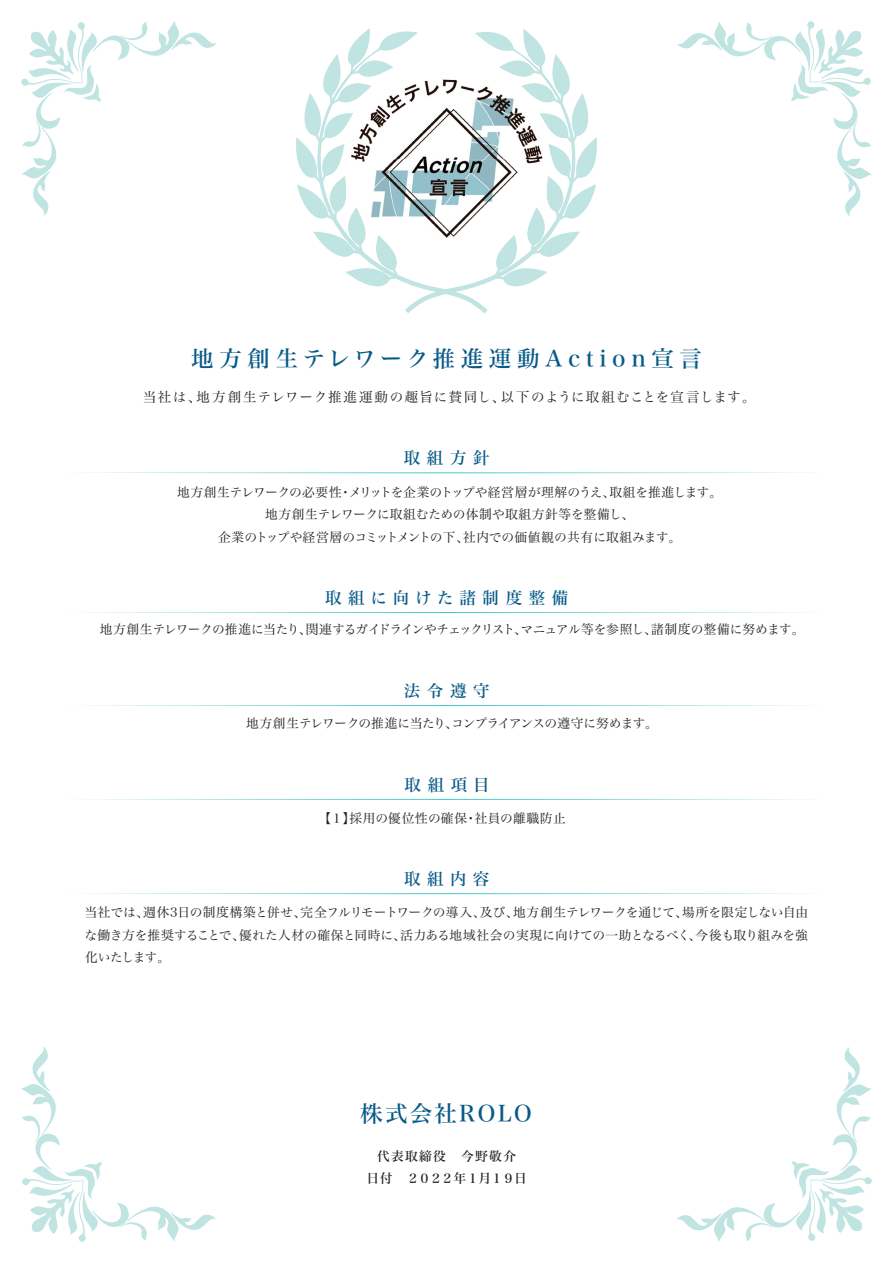
<style>
.page{position:relative;width:893px;height:1263px;background:#fff}
.page>*{position:absolute;margin:0;border:0;box-sizing:border-box;transform-origin:0 0}
.t1{font:22.5px "Hira Min Std N W5";letter-spacing:.25em;color:#075a88}
.t2{font:22.5px "Hira Min Std N W5";letter-spacing:.1em;color:#075a88}
.t3{font:16.5px "Hira Min Std N W5";letter-spacing:.4em;color:#075a88}
.t4{font:16.5px "Hira Min Std N W5";letter-spacing:.38em;color:#075a88}
.t5{font:13.5px "Hira Min Std N W3";letter-spacing:.085em;color:#231f20}
.t6{font:12.75px/22.4px "Hira Min Std N W3";letter-spacing:-.015em;color:#231f20;text-align:center}
.t7{font:12.75px "Hira Min Std N W3";letter-spacing:-.035em;color:#231f20}
.t8{font:12.75px "Hira Min Std N W3";letter-spacing:-.045em;color:#231f20}
.t9{font:12.75px/22.4px "Hira Min Std N W5";color:#231f20;text-align:center}
.t10{font:12.75px "Hira Min Std N W3";letter-spacing:.035em;color:#231f20}
</style>
<div class="page">
<svg style="left:296px;top:28px;width:301px;height:286px"></svg>
<svg style="left:21px;top:21px;width:195px;height:195px"></svg>
<svg style="left:677px;top:21px;width:195px;height:195px"></svg>
<svg style="left:677px;top:1047px;width:195px;height:195px"></svg>
<svg style="left:21px;top:1047px;width:195px;height:195px"></svg>
<svg style="left:84px;top:472px;width:725px;height:1px"></svg>
<svg style="left:84px;top:612px;width:725px;height:1px"></svg>
<svg style="left:84px;top:705px;width:725px;height:1px"></svg>
<img style="left:394px;top:54px;width:105px;height:198px">
<img style="left:341px;top:54px;width:53px;height:211px">
<img style="left:499px;top:54px;width:52px;height:211px">
<img style="left:393px;top:252px;width:106px;height:13px">
<svg style="left:84px;top:893px;width:725px;height:1px"></svg>
<svg style="left:84px;top:799px;width:725px;height:1px"></svg>
<h1 class="t1" style="left:191px;top:342px;width:512px">地方創生テレワーク推進運動Action宣言</h1>
<p class="t5" style="left:143px;top:387px;width:614px">当社は、地方創生テレワーク推進運動の趣旨に賛同し、以下のように取組むことを宣言します。</p>
<p class="t3" style="left:404px;top:446px;width:87px">取組方針</p>
<p class="t6" style="left:177px;top:481px;width:547px">地方創生テレワークの必要性・メリットを企業のトップや経営層が理解のうえ、取組を推進します。地方創生テレワークに取組むための体制や取組方針等を整備し、<br>企業のトップや経営層のコミットメントの下、社内での価値観の共有に取組みます。</p>
<p class="t4" style="left:325px;top:586px;width:245px">取組に向けた諸制度整備</p>
<p class="t7" style="left:100px;top:620px;width:706px">地方創生テレワークの推進に当たり、関連するガイドラインやチェックリスト、マニュアル等を参照し、諸制度の整備に努めます。</p>
<p class="t3" style="left:404px;top:679px;width:87px">法令遵守</p>
<p class="t8" style="left:246px;top:714px;width:413px">地方創生テレワークの推進に当たり、コンプライアンスの遵守に努めます。</p>
<p class="t3" style="left:405px;top:773px;width:87px">取組項目</p>
<p class="t10" style="left:318px;top:809px;width:249px">【１】採用の優位性の確保・社員の離職防止</p>
<p class="t3" style="left:404px;top:867px;width:87px">取組内容</p>
<p class="t6" style="left:84px;top:901px;width:725px;text-align:justify">当社では、週休3日の制度構築と併せ、完全フルリモートワークの導入、及び、地方創生テレワークを通じて、場所を限定しない自由な働き方を推奨することで、優れた人材の確保と同時に、活力ある地域社会の実現に向けての一助となるべく、今後も取り組みを強化いたします。</p>
<h1 class="t2" style="left:360px;top:1097px;width:173px">株式会社ROLO</h1>
<p class="t9" style="left:366px;top:1144px;width:162px">代表取締役　今野敬介<br>日付　２０２２年１月１９日</p>
</div>
